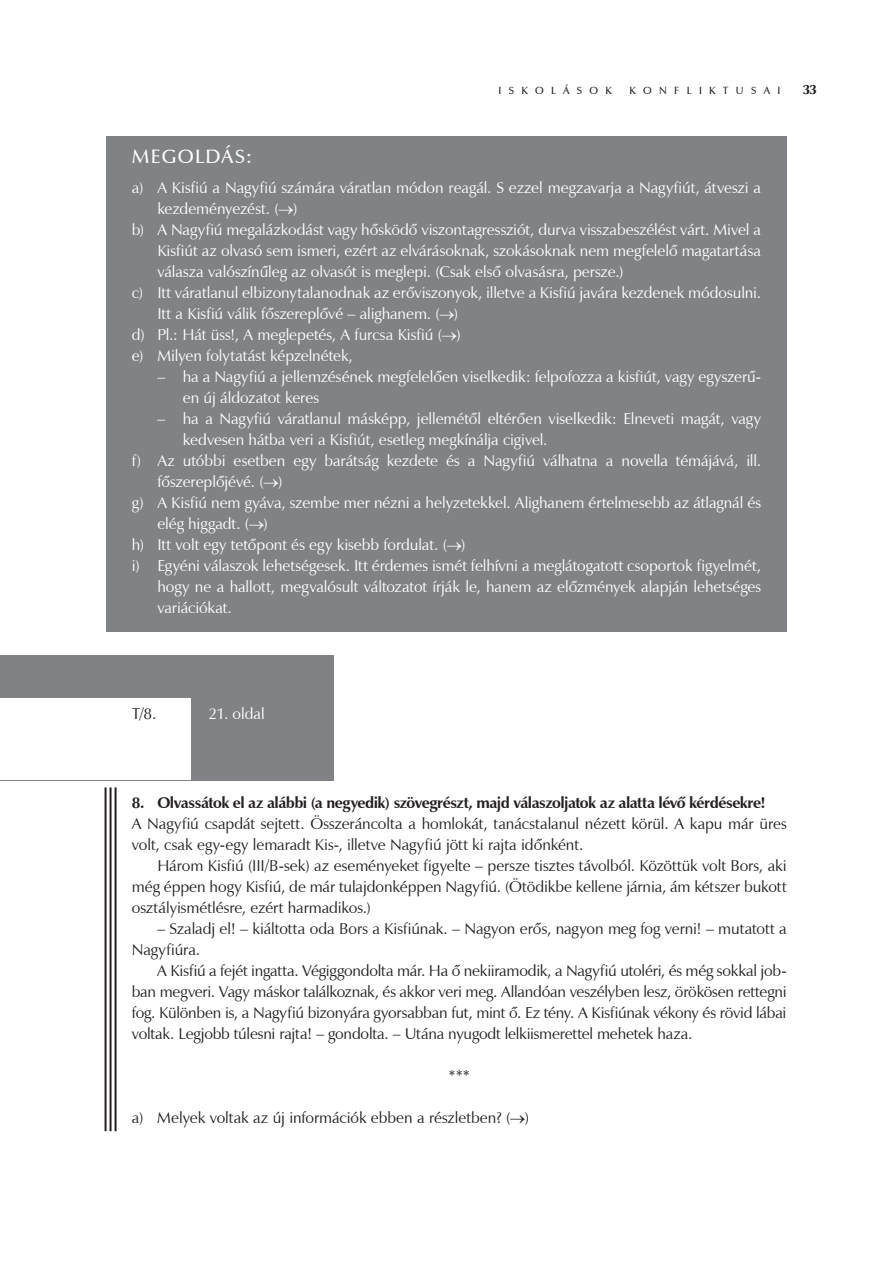
<style>
.page{position:relative;width:893px;height:1263px;background:#fff}
.page>*{position:absolute;margin:0;border:0;box-sizing:border-box;transform-origin:0 0}
.t1{font:19.5px "Zapf Humanist 601 Dm PFL";letter-spacing:.08em;color:#fff}
.t2{font:15.75px/21px "Zapf Humanist 601 PFL";letter-spacing:-.005em;color:#fff}
.t3{font:15.75px/21px "Zapf Humanist 601 PFL";letter-spacing:-.005em;color:#231f20}
.t4{font:700 15.75px "Zapf Humanist 601 PFL";letter-spacing:-.035em;color:#231f20}
.t5{font:13.5px "Zapf Humanist 601 Ult PFL";color:#231f20}
.t6{font:10.5px "Zapf Humanist 601 Dm PFL";letter-spacing:.7em;color:#231f20}
</style>
<div class="page">
<div style="left:0;top:655px;width:333px;height:125px;background:#808285"></div>
<div style="left:0;top:698px;width:190px;height:82px;background:#fff"></div>
<div style="left:106px;top:136px;width:681px;height:495px;background:#808285"></div>
<hr style="left:115px;top:787px;width:2px;height:344px;background:#231f20">
<hr style="left:110px;top:787px;width:2px;height:344px;background:#231f20">
<hr style="left:105px;top:787px;width:2px;height:344px;background:#231f20">
<p class="t6" style="left:498px;top:84px;width:35px">ISKO</p>
<p class="t6" style="left:551px;top:84px;width:51px">LÁSOK</p>
<p class="t6" style="left:629px;top:84px;width:14px">KONF</p>
<p class="t6" style="left:687px;top:84px;width:95px">LIKTUSA I</p>
<p class="t5" style="left:803px;top:81px;width:16px">33</p>
<p class="t1" style="left:132px;top:145px;width:122px">MEGO LDÁS:</p>
<p class="t2" style="left:132px;top:177px;width:631px">a) A Kisfiú a Nagyfiú számára váratlan módon reagál. S ezzel megzavarja a Nagyfiút, átveszi a</p>
<p class="t2" style="left:157px;top:198px;width:142px">kezdeményezést. (→)</p>
<p class="t2" style="left:132px;top:219px;width:631px">b) A Nagyfiú megalázkodást vagy hősködő viszontagressziót, durva visszabeszélést várt. Mivel a</p>
<p class="t2" style="left:157px;top:240px;width:605px">Kisfiút az olvasó sem ismeri, ezért az elvárásoknak, szokásoknak nem megfelelő magatartása</p>
<p class="t2" style="left:157px;top:261px;width:468px">válasza valószínűleg az olvasót is meglepi. (Csak első olvasásra, persze.)</p>
<p class="t2" style="left:132px;top:282px;width:631px">c) Itt váratlanul elbizonytalanodnak az erőviszonyok, illetve a Kisfiú javára kezdenek módosulni.</p>
<p class="t2" style="left:157px;top:303px;width:302px">Itt a Kisfiú válik főszereplővé – alighanem. (→)</p>
<p class="t2" style="left:132px;top:324px;width:330px">d) Pl.: Hát üss!, A meglepetés, A furcsa Kisfiú (→)</p>
<p class="t2" style="left:132px;top:345px;width:223px">e) Milyen folytatást képzelnétek,</p>
<p class="t2" style="left:183px;top:366px;width:580px;text-indent:-26px">– ha a Nagyfiú a jellemzésének megfelelően viselkedik: felpofozza a kisfiút, vagy egyszerű&shy;en új áldozatot keres</p>
<p class="t2" style="left:157px;top:408px;width:605px">– ha a Nagyfiú váratlanul másképp, jellemétől eltérően viselkedik: Elneveti magát, vagy</p>
<p class="t2" style="left:183px;top:429px;width:366px">kedvesen hátba veri a Kisfiút, esetleg megkínálja cigivel.</p>
<p class="t2" style="left:132px;top:450px;width:631px">f) Az utóbbi esetben egy barátság kezdete és a Nagyfiú válhatna a novella témájává, ill.</p>
<p class="t2" style="left:157px;top:471px;width:126px">főszereplőjévé. (→)</p>
<p class="t2" style="left:132px;top:492px;width:631px">g) A Kisfiú nem gyáva, szembe mer nézni a helyzetekkel. Alighanem értelmesebb az átlagnál és</p>
<p class="t2" style="left:157px;top:513px;width:112px">elég higgadt. (→)</p>
<p class="t2" style="left:132px;top:534px;width:335px">h) Itt volt egy tetőpont és egy kisebb fordulat. (→)</p>
<p class="t2" style="left:132px;top:555px;width:631px">i) Egyéni válaszok lehetségesek. Itt érdemes ismét felhívni a meglátogatott csoportok figyelmét,</p>
<p class="t2" style="left:157px;top:576px;width:605px">hogy ne a hallott, megvalósult változatot írják le, hanem az előzmények alapján lehetséges</p>
<p class="t2" style="left:157px;top:597px;width:76px">variációkat.</p>
<p class="t3" style="left:132px;top:703px;width:26px">T/8.</p>
<p class="t2" style="left:208px;top:703px;width:58px">21. oldal</p>
<p class="t4" style="left:132px;top:793px;width:635px">8. O lvassátok el az alábbi (a negyedik) szövegrészt, majd válaszoljatok az alatta lévő kérdésekre!</p>
<p class="t3" style="left:132px;top:813px;width:656px">A Nagyfiú csapdát sejtett. Összeráncolta a homlokát, tanácstalanul nézett körül. A kapu már üres volt, csak egy-egy lemaradt Kis-, illetve Nagyfiú jött ki rajta időnként.</p>
<p class="t3" style="left:132px;top:855px;width:656px;text-align:justify;text-indent:26px">Három Kisfiú (III/B -sek) az eseményeket figyelte – persze tisztes távolból. Közöttük volt Bors, aki még éppen hogy Kisfiú, de már tulajdonképpen Nagyfiú. (Ötödikbe kellene járnia, ám kétszer bukott osztályismétlésre, ezért harmadikos.)</p>
<p class="t3" style="left:132px;top:918px;width:656px;text-indent:26px">– Szaladj el! – kiáltotta oda Bors a Kisfiúnak. – Nagyon erős, nagyon meg fog verni! – mutatott a<br>Nagyfiúra.</p>
<p class="t3" style="left:132px;top:960px;width:656px;text-align:justify;text-indent:26px">A Kisfiú a fejét ingatta. Végiggondolta már. Ha ő nekiiramodik, a Nagyfiú utoléri, és még sokkal job&shy;ban megveri. Vagy máskor találkoznak, és akkor veri meg. Allandóan veszélyben lesz, örökösen rettegni fog. Különben is, a Nagyfiú bizonyára gyorsabban fut, mint ő. Ez tény. A Kisfiúnak vékony és rövid lábai voltak. Legjobb túlesni rajta! – gondolta. – Utána nyugodt lelkiismerettel mehetek haza.</p>
<p class="t3" style="left:448px;top:1065px;width:24px">***</p>
<p class="t3" style="left:132px;top:1107px;width:399px">a) Melyek voltak az új információk ebben a részletben? (→)</p>
</div>
